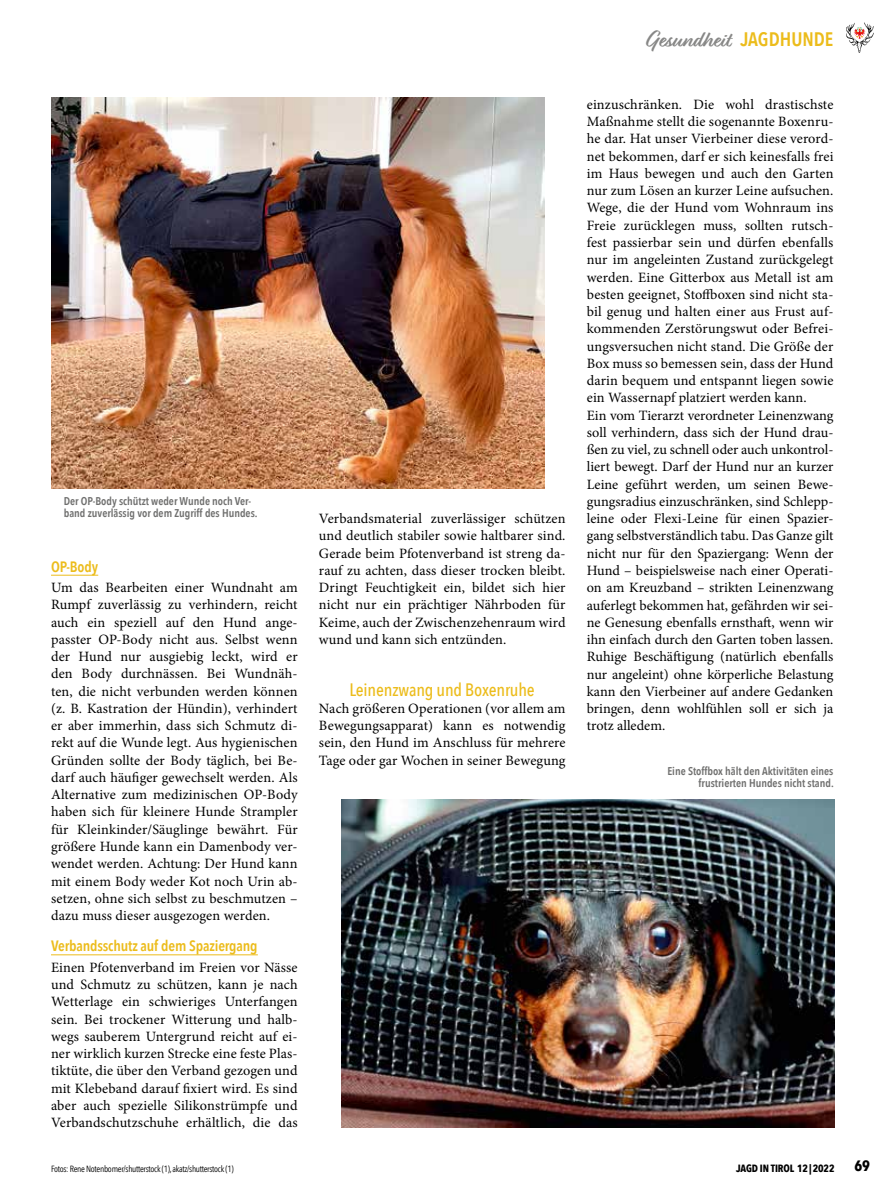
<style>
.page{position:relative;width:893px;height:1191px;background:#fff}
.page>*{position:absolute;margin:0;border:0;box-sizing:border-box;transform-origin:0 0}
.t1{font:700 22.5px "Relation";color:#878786}
.t2{font:500 18px "Avenir Next Condensed";letter-spacing:-.01em;color:#ecbc1b}
.t3{font:600 15px "Avenir Next Condensed";letter-spacing:-.01em;color:#ecbc1b}
.t4{font:700 15px "Avenir Next Condensed";color:#000}
.t5{font:14.25px/17.2px "Minion Pro";letter-spacing:.005em;color:#000;text-align:justify}
.t6{font:600 11.25px/12px "Avenir Next Condensed";color:#6f6f6e}
.t7{font:700 10.5px "Avenir Next Condensed";letter-spacing:-.01em;color:#000}
.t8{font:9px "Avenir Next Condensed";letter-spacing:-.03em;color:#000}
.s1{font-family:"Avenir Next Condensed";font-weight:600;font-size:19.5px;color:#ecbc1b}
</style>
<div class="page">
<svg style="left:846px;top:23px;width:28px;height:30px"></svg>
<hr style="left:51px;top:575px;width:47px;height:1px;background:#ecbc1b">
<hr style="left:51px;top:954px;width:207px;height:1px;background:#ecbc1b">
<img style="left:51px;top:98px;width:493px;height:390px">
<img style="left:341px;top:799px;width:493px;height:328px">
<p class="t6" style="left:64px;top:495px;width:195px">Der OP-Body schützt weder Wunde noch Ver&shy;band zuverlässig vor dem Zugriff des Hundes.</p>
<p class="t3" style="left:51px;top:553px;width:49px">OP-Body</p>
<p class="t5" style="left:51px;top:579px;width:248px">Um das Bearbeiten einer Wundnaht am Rumpf zuverlässig zu verhindern, reicht auch ein speziell auf den Hund ange&shy;passter OP-Body nicht aus. Selbst wenn der Hund nur ausgiebig leckt, wird er den Body durchnässen. Bei Wundnäh&shy;ten, die nicht verbunden werden können (z. B. Kastration der Hündin), verhindert er aber immerhin, dass sich Schmutz di&shy;rekt auf die Wunde legt. Aus hygienischen Gründen sollte der Body täglich, bei Be&shy;darf auch häufiger gewechselt werden. Als Alternative zum medizinischen OP-Body haben sich für kleinere Hunde Strampler für Kleinkinder/Säuglinge bewährt. Für größere Hunde kann ein Damenbody ver&shy;wendet werden. Achtung: Der Hund kann mit einem Body weder Kot noch Urin ab&shy;setzen, ohne sich selbst zu beschmutzen – dazu muss dieser ausgezogen werden.</p>
<p class="t3" style="left:51px;top:933px;width:208px">Verbandsschutz auf dem Spaziergang</p>
<p class="t5" style="left:51px;top:958px;width:248px">Einen Pfotenverband im Freien vor Nässe und Schmutz zu schützen, kann je nach Wetterlage ein schwieriges Unterfangen sein. Bei trockener Witterung und halb&shy;wegs sauberem Untergrund reicht auf ei&shy;ner wirklich kurzen Strecke eine feste Plas&shy;tiktüte, die über den Verband gezogen und mit Klebeband darauf fixiert wird. Es sind aber auch spezielle Silikonstrümpfe und Verbandschutzschuhe erhältlich, die das</p>
<p class="t5" style="left:319px;top:510px;width:248px">Verbandsmaterial zuverlässiger schützen und deutlich stabiler sowie haltbarer sind.<br>Gerade beim Pfotenverband ist streng da&shy;rauf zu achten, dass dieser trocken bleibt.<br>Dringt Feuchtigkeit ein, bildet sich hier nicht nur ein prächtiger Nährboden für Keime, auch der Zwischenzehenraum wird wund und kann sich entzünden.</p>
<p class="t2" style="left:350px;top:678px;width:187px">Leinenzwang und Boxenruhe</p>
<p class="t5" style="left:319px;top:699px;width:248px">Nach größeren Operationen (vor allem am Bewegungsapparat) kann es notwendig sein, den Hund im Anschluss für mehrere Tage oder gar Wochen in seiner Bewegung</p>
<h1 class="t1" style="left:647px;top:27px;width:188px">Gesundheit <span class="s1">JAGDHUNDE</span></h1>
<p class="t5" style="left:587px;top:96px;width:248px;text-align:left">einzuschränken. Die wohl drastischste Maßnahme stellt die sogenannte Boxenru&shy;he dar. Hat unser Vierbeiner diese verord&shy;net bekommen, darf er sich keinesfalls frei im Haus bewegen und auch den Garten nur zum Lösen an kurzer Leine aufsuchen.<br>Wege, die der Hund vom Wohnraum ins Freie zurücklegen muss, sollten rutsch&shy;fest passierbar sein und dürfen ebenfalls nur im angeleinten Zustand zurückgelegt werden. Eine Gitterbox aus Metall ist am besten geeignet, Stoffboxen sind nicht sta&shy;bil genug und halten einer aus Frust auf&shy;kommenden Zerstörungswut oder Befrei&shy;ungsversuchen nicht stand. Die Größe der Box muss so bemessen sein, dass der Hund darin bequem und entspannt liegen sowie ein Wassernapf platziert werden kann.<br>Ein vom Tierarzt verordneter Leinenzwang soll verhindern, dass sich der Hund drau&shy;ßen zu viel, zu schnell oder auch unkontrol&shy;liert bewegt. Darf der Hund nur an kurzer Leine geführt werden, um seinen Bewe&shy;gungsradius einzuschränken, sind Schlepp&shy;leine oder Flexi-Leine für einen Spazier&shy;gang selbstverständlich tabu. Das Ganze gilt nicht nur für den Spaziergang: Wenn der Hund – beispielsweise nach einer Operati&shy;on am Kreuzband – strikten Leinenzwang auferlegt bekommen hat, gefährden wir sei&shy;ne Genesung ebenfalls ernsthaft, wenn wir ihn einfach durch den Garten toben lassen.<br>Ruhige Beschäftigung (natürlich ebenfalls nur angeleint) ohne körperliche Belastung kann den Vierbeiner auf andere Gedanken bringen, denn wohlfühlen soll er sich ja trotz alledem.</p>
<p class="t6" style="left:667px;top:765px;width:168px;text-align:right">Eine Stoffbox hält den Aktivitäten eines frustrierten Hundes nicht stand.</p>
<p class="t8" style="left:51px;top:1161px;width:184px">Fotos: Rene Notenbomer/shutterstock (1), akatz/shutterstock (1)</p>
<p class="t7" style="left:736px;top:1161px;width:100px">JAGD IN TIROL 12|2022</p>
<p class="t4" style="left:854px;top:1156px;width:17px">69</p>
</div>
